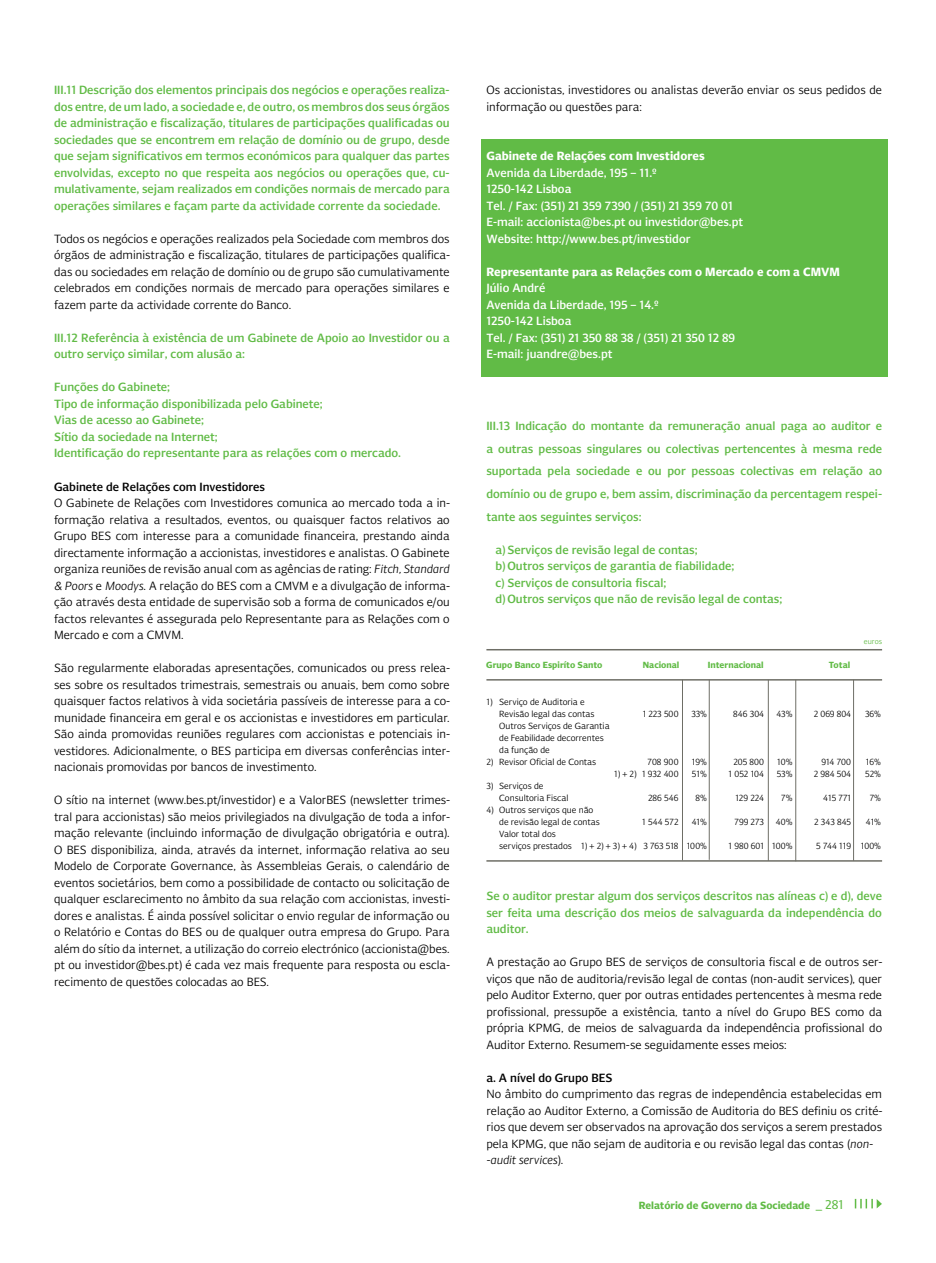
<style>
.page{position:relative;width:936px;height:1263px;background:#fff}
.page>*{position:absolute;margin:0;border:0;box-sizing:border-box;transform-origin:0 0}
.t1{font:300 12px/16.5px "Bes Sans";color:#000;text-align:justify}
.t2{font:500 12px/16.5px "Bes Sans";color:#61bb46;text-align:justify}
.t3{font:500 12px/16.5px "Bes Sans";color:#fff}
.t4{font:700 12px "Bes Sans";color:#fff}
.t5{font:500 12px "Bes Sans";color:#000}
.t6{font:700 10.5px "Bes Sans";color:#61bb46}
.t7{font:300 9px/12px "Bes Sans";color:#000}
.t8{font:700 9px "Bes Sans";color:#61bb46}
.t9{font:300 7.5px "Bes Sans";color:#61bb46}
.s1{font-style:italic}
.s2{font-weight:400;font-size:12.75px}
</style>
<div class="page">
<svg style="left:854px;top:1199px;width:27px;height:9px"></svg>
<div style="left:481px;top:139px;width:407px;height:238px;background:#61bb46"></div>
<hr style="left:486px;top:679px;width:396px;height:2px;background:#6e6e66">
<hr style="left:486px;top:860px;width:396px;height:2px;background:#6e6e66">
<hr style="left:486px;top:649px;width:396px;height:1px;background:#6e6e66">
<hr style="left:853px;top:680px;width:1px;height:181px;background:#6e6e66">
<hr style="left:768px;top:680px;width:1px;height:181px;background:#6e6e66">
<hr style="left:682px;top:680px;width:1px;height:180px;background:#6e6e66">
<hr style="left:709px;top:680px;width:1px;height:180px;background:#6e6e66">
<hr style="left:795px;top:680px;width:1px;height:181px;background:#6e6e66">
<p class="t2" style="left:54px;top:82px;width:397px">III.11 Descrição dos elementos principais dos negócios e operações realiza&shy;dos entre, de um lado, a sociedade e, de outro, os membros dos seus órgãos de administração e fiscalização, titulares de participações qualificadas ou sociedades que se encontrem em relação de domínio ou de grupo, desde que sejam significativos em termos económicos para qualquer das partes envolvidas, excepto no que respeita aos negócios ou operações que, cu&shy;mulativamente, sejam realizados em condições normais de mercado para operações similares e façam parte da actividade corrente da sociedade.</p>
<p class="t1" style="left:54px;top:230px;width:398px">Todos os negócios e operações realizados pela Sociedade com membros dos órgãos de administração e fiscalização, titulares de participações qualifica&shy;das ou sociedades em relação de domínio ou de grupo são cumulativamente celebrados em condições normais de mercado para operações similares e fazem parte da actividade corrente do Banco.</p>
<p class="t2" style="left:54px;top:329px;width:397px">III.12 Referência à existência de um Gabinete de Apoio ao Investidor ou a outro serviço similar, com alusão a:</p>
<p class="t2" style="left:54px;top:379px;width:348px;text-align:left">Funções do Gabinete;<br>Tipo de informação disponibilizada pelo Gabinete;<br>Vias de acesso ao Gabinete;<br>Sítio da sociedade na Internet;<br>Identificação do representante para as relações com o mercado.</p>
<p class="t5" style="left:54px;top:479px;width:213px">Gabinete de Relações com Investidores</p>
<p class="t1" style="left:54px;top:494px;width:398px">O Gabinete de Relações com Investidores comunica ao mercado toda a in&shy;formação relativa a resultados, eventos, ou quaisquer factos relativos ao Grupo BES com interesse para a comunidade financeira, prestando ainda directamente informação a accionistas, investidores e analistas. O Gabinete organiza reuniões de revisão anual com as agências de rating: <span class="s1">Fitch, Standard &amp; Poors</span> e <span class="s1">Moodys</span>. A relação do BES com a CMVM e a divulgação de informa&shy;ção através desta entidade de supervisão sob a forma de comunicados e/ou factos relevantes é assegurada pelo Representante para as Relações com o Mercado e com a CMVM.</p>
<p class="t1" style="left:54px;top:659px;width:398px">São regularmente elaboradas apresentações, comunicados ou press relea&shy;ses sobre os resultados trimestrais, semestrais ou anuais, bem como sobre quaisquer factos relativos à vida societária passíveis de interesse para a co&shy;munidade financeira em geral e os accionistas e investidores em particular.<br>São ainda promovidas reuniões regulares com accionistas e potenciais in&shy;vestidores. Adicionalmente, o BES participa em diversas conferências inter&shy;nacionais promovidas por bancos de investimento.</p>
<p class="t1" style="left:54px;top:791px;width:398px">O sítio na internet (www.bes.pt/investidor) e a ValorBES (newsletter trimes&shy;tral para accionistas) são meios privilegiados na divulgação de toda a infor&shy;mação relevante (incluindo informação de divulgação obrigatória e outra).<br>O BES disponibiliza, ainda, através da internet, informação relativa ao seu Modelo de Corporate Governance, às Assembleias Gerais, o calendário de eventos societários, bem como a possibilidade de contacto ou solicitação de qualquer esclarecimento no âmbito da sua relação com accionistas, investi&shy;dores e analistas. É ainda possível solicitar o envio regular de informação ou o Relatório e Contas do BES ou de qualquer outra empresa do Grupo. Para além do sítio da internet, a utilização do correio electrónico (accionista@bes. pt ou investidor@bes.pt) é cada vez mais frequente para resposta ou escla&shy;recimento de questões colocadas ao BES.</p>
<p class="t1" style="left:486px;top:82px;width:397px">Os accionistas, investidores ou analistas deverão enviar os seus pedidos de informação ou questões para:</p>
<p class="t4" style="left:486px;top:149px;width:220px">Gabinete de Relações com Investidores</p>
<p class="t3" style="left:486px;top:164px;width:258px">Avenida da Liberdade, 195 – 11.º<br>1250-142 Lisboa<br>Tel. / Fax: (351) 21 359 7390 / (351) 21 359 70 01<br>E-mail: accionista@bes.pt ou investidor@bes.pt Website: http://www.bes.pt/investidor</p>
<p class="t4" style="left:486px;top:265px;width:355px">Representante para as Relações com o Mercado e com a CMVM</p>
<p class="t3" style="left:486px;top:280px;width:250px">Júlio André<br>Avenida da Liberdade, 195 – 14.º<br>1250-142 Lisboa<br>Tel. / Fax: (351) 21 350 88 38 / (351) 21 350 12 89<br>E-mail: juandre@bes.pt</p>
<p class="t2" style="left:486px;top:415px;width:397px;line-height:22.5px">III.13 Indicação do montante da remuneração anual paga ao auditor e a outras pessoas singulares ou colectivas pertencentes à mesma rede suportada pela sociedade e ou por pessoas colectivas em relação ao domínio ou de grupo e, bem assim, discriminação da percentagem respei&shy;tante aos seguintes serviços:</p>
<p class="t2" style="left:495px;top:541px;width:288px;text-align:left">a) Serviços de revisão legal de contas;<br>b) Outros serviços de garantia de fiabilidade;<br>c) Serviços de consultoria fiscal;<br>d) Outros serviços que não de revisão legal de contas;</p>
<p class="t8" style="left:486px;top:659px;width:118px">Grupo Banco Espiríto Santo</p>
<p class="t8" style="left:643px;top:659px;width:38px">Nacional</p>
<p class="t8" style="left:707px;top:659px;width:57px">Internacional</p>
<p class="t8" style="left:828px;top:659px;width:23px">Total</p>
<p class="t9" style="left:863px;top:636px;width:20px">euros</p>
<p class="t7" style="left:499px;top:696px;width:97px;text-indent:-13px">1) Serviço de Auditoria e<br>Revisão legal das contas</p>
<p class="t7" style="left:642px;top:708px;width:37px">1 223 500</p>
<p class="t7" style="left:691px;top:708px;width:17px">33%</p>
<p class="t7" style="left:733px;top:708px;width:32px">846 304</p>
<p class="t7" style="left:776px;top:708px;width:18px">43%</p>
<p class="t7" style="left:813px;top:708px;width:39px">2 069 804</p>
<p class="t7" style="left:865px;top:708px;width:18px">36%</p>
<p class="t7" style="left:499px;top:720px;width:112px">Outros Serviços de Garantia de Feabilidade decorrentes da função de</p>
<p class="t7" style="left:486px;top:756px;width:111px">2) Revisor Oficial de Contas</p>
<p class="t7" style="left:647px;top:756px;width:32px">708 900</p>
<p class="t7" style="left:691px;top:756px;width:17px">19%</p>
<p class="t7" style="left:733px;top:756px;width:32px">205 800</p>
<p class="t7" style="left:777px;top:756px;width:17px">10%</p>
<p class="t7" style="left:821px;top:756px;width:31px">914 700</p>
<p class="t7" style="left:865px;top:756px;width:17px">16%</p>
<p class="t7" style="left:614px;top:768px;width:66px">1) + 2) 1 932 400</p>
<p class="t7" style="left:692px;top:768px;width:17px">51%</p>
<p class="t7" style="left:728px;top:768px;width:37px">1 052 104</p>
<p class="t7" style="left:776px;top:768px;width:17px">53%</p>
<p class="t7" style="left:813px;top:768px;width:39px">2 984 504</p>
<p class="t7" style="left:865px;top:768px;width:17px">52%</p>
<p class="t7" style="left:499px;top:780px;width:71px;text-indent:-13px">3) Serviços de<br>Consultoria Fiscal</p>
<p class="t7" style="left:648px;top:792px;width:32px">286 546</p>
<p class="t7" style="left:695px;top:792px;width:13px">8%</p>
<p class="t7" style="left:735px;top:792px;width:30px">129 224</p>
<p class="t7" style="left:781px;top:792px;width:13px">7%</p>
<p class="t7" style="left:823px;top:792px;width:29px">415 771</p>
<p class="t7" style="left:869px;top:792px;width:13px">7%</p>
<p class="t7" style="left:499px;top:804px;width:102px;text-indent:-13px">4) Outros serviços que não de revisão legal de contas</p>
<p class="t7" style="left:642px;top:816px;width:38px">1 544 572</p>
<p class="t7" style="left:691px;top:816px;width:17px">41%</p>
<p class="t7" style="left:734px;top:816px;width:31px">799 273</p>
<p class="t7" style="left:775px;top:816px;width:18px">40%</p>
<p class="t7" style="left:814px;top:816px;width:38px">2 343 845</p>
<p class="t7" style="left:865px;top:816px;width:17px">41%</p>
<p class="t7" style="left:499px;top:828px;width:209px">Valor total dos<br>serviços prestados 1) + 2) + 3) + 4) 3 763 518 100%</p>
<p class="t7" style="left:728px;top:840px;width:65px">1 980 601 100%</p>
<p class="t7" style="left:816px;top:840px;width:66px">5 744 119 100%</p>
<p class="t2" style="left:486px;top:887px;width:397px">Se o auditor prestar algum dos serviços descritos nas alíneas c) e d), deve ser feita uma descrição dos meios de salvaguarda da independência do auditor.</p>
<p class="t1" style="left:486px;top:953px;width:398px">A prestação ao Grupo BES de serviços de consultoria fiscal e de outros ser&shy;viços que não de auditoria/revisão legal de contas (non-audit services), quer pelo Auditor Externo, quer por outras entidades pertencentes à mesma rede profissional, pressupõe a existência, tanto a nível do Grupo BES como da própria KPMG, de meios de salvaguarda da independência profissional do Auditor Externo. Resumem-se seguidamente esses meios:</p>
<p class="t5" style="left:486px;top:1070px;width:128px">a. A nível do Grupo BES</p>
<p class="t1" style="left:486px;top:1085px;width:398px;text-align:left">No âmbito do cumprimento das regras de independência estabelecidas em relação ao Auditor Externo, a Comissão de Auditoria do BES definiu os crité&shy;rios que devem ser observados na aprovação dos serviços a serem prestados pela KPMG, que não sejam de auditoria e ou revisão legal das contas (<span class="s1">non--audit services</span>).</p>
<p class="t6" style="left:638px;top:1199px;width:206px">Relatório de Governo da Sociedade <span class="s2">_ 281</span></p>
</div>
